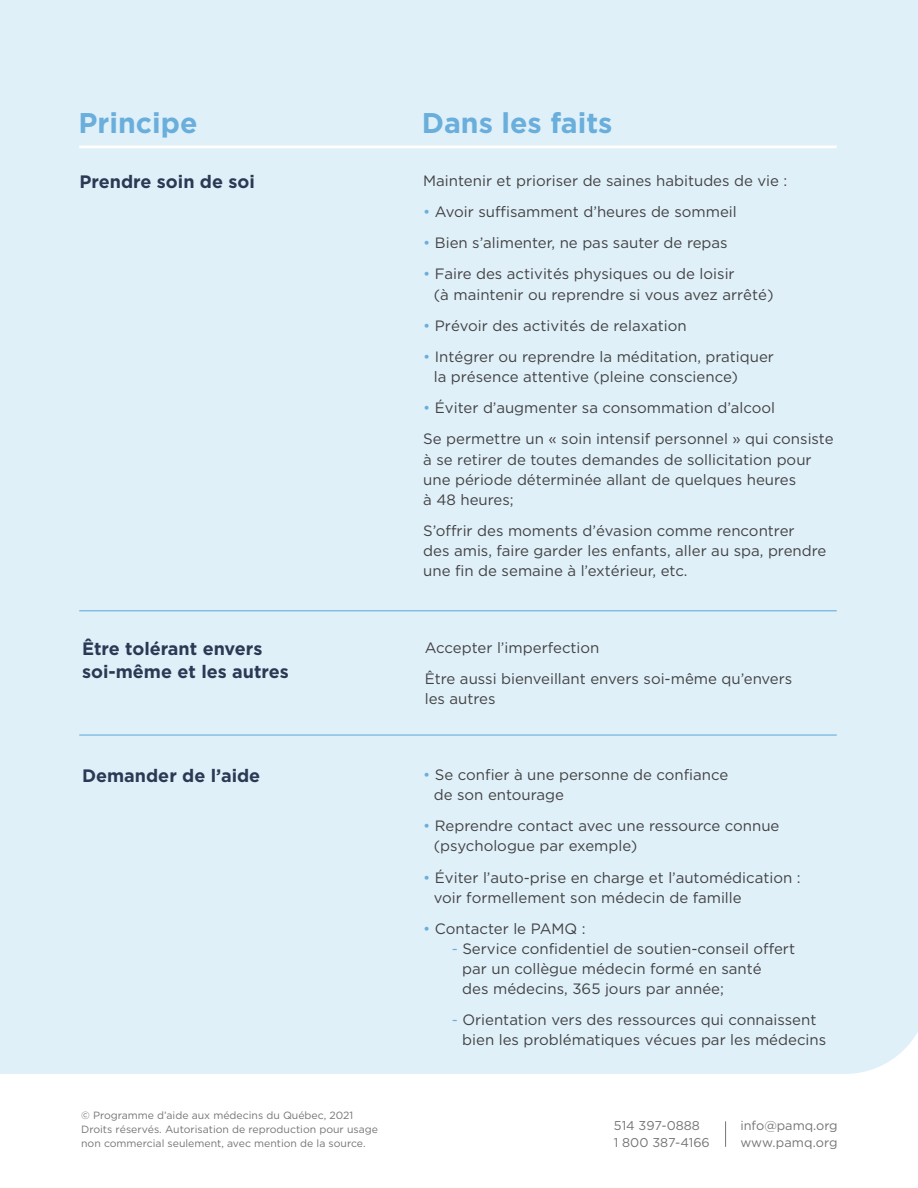
<style>
.page{position:relative;width:918px;height:1188px;background:#fff}
.page>*{position:absolute;margin:0;border:0;box-sizing:border-box;transform-origin:0 0}
.t1{font:700 28.5px "Gotham";color:#6aaedc}
.t2{font:700 18px/23.1px "Gotham";color:#2b3954}
.t3{font:15px/20.1px "Gotham";color:#424243}
.t4{font:12.75px/17.1px "Gotham";color:#757579}
.t5{font:10.5px/14.1px "Gotham";color:#757579}
.s1{color:#6aaedc}
</style>
<div class="page">
<div style="left:0;top:0;width:918px;height:1074px;background:#e0f0f9"></div>
<svg style="left:725px;top:1121px;width:1px;height:26px"></svg>
<hr style="left:79px;top:146px;width:758px;height:2px;background:#fff">
<hr style="left:79px;top:610px;width:758px;height:1px;background:#6aaedc">
<hr style="left:79px;top:734px;width:758px;height:2px;background:#6aaedc">
<h1 class="t1" style="left:79px;top:106px;width:120px">Principe</h1>
<h1 class="t1" style="left:422px;top:106px;width:192px">Dans les faits</h1>
<p class="t2" style="left:80px;top:170px;width:177px">Prendre soin de soi</p>
<p class="t3" style="left:423px;top:170px;width:366px">Maintenir et prioriser de saines habitudes de vie :</p>
<p class="t3" style="left:423px;top:201px;width:315px"><span class="s1">•</span> Avoir suffisamment d’heures de sommeil</p>
<p class="t3" style="left:423px;top:233px;width:306px"><span class="s1">•</span> Bien s’alimenter, ne pas sauter de repas</p>
<p class="t3" style="left:434px;top:264px;width:341px;text-indent:-10px"><span class="s1">•</span> Faire des activités physiques ou de loisir<br>(à maintenir ou reprendre si vous avez arrêté)</p>
<p class="t3" style="left:423px;top:315px;width:265px"><span class="s1">•</span> Prévoir des activités de relaxation</p>
<p class="t3" style="left:434px;top:346px;width:342px;text-indent:-10px"><span class="s1">•</span> Intégrer ou reprendre la méditation, pratiquer la présence attentive (pleine conscience)</p>
<p class="t3" style="left:423px;top:392px;width:412px;line-height:31.2px"><span class="s1">•</span> Éviter d’augmenter sa consommation d’alcool<br>Se permettre un « soin intensif personnel » qui consiste</p>
<p class="t3" style="left:423px;top:449px;width:390px">à se retirer de toutes demandes de sollicitation pour une période déterminée allant de quelques heures<br>à 48 heures;</p>
<p class="t3" style="left:423px;top:520px;width:405px">S’offrir des moments d’évasion comme rencontrer<br>des amis, faire garder les enfants, aller au spa, prendre une fin de semaine à l’extérieur, etc.</p>
<p class="t2" style="left:82px;top:637px;width:208px">Être tolérant envers soi-même et les autres</p>
<p class="t3" style="left:425px;top:632px;width:369px;line-height:31.2px">Accepter l’imperfection<br>Être aussi bienveillant envers soi-même qu’envers</p>
<p class="t3" style="left:425px;top:688px;width:72px">les autres</p>
<p class="t2" style="left:82px;top:764px;width:180px">Demander de l’aide</p>
<p class="t3" style="left:434px;top:764px;width:296px;text-indent:-10px"><span class="s1">•</span> Se confier à une personne de confiance de son entourage</p>
<p class="t3" style="left:434px;top:816px;width:347px;text-indent:-10px"><span class="s1">•</span> Reprendre contact avec une ressource connue (psychologue par exemple)</p>
<p class="t3" style="left:434px;top:867px;width:368px;text-indent:-10px"><span class="s1">•</span> Éviter l’auto-prise en charge et l’automédication : voir formellement son médecin de famille</p>
<p class="t3" style="left:423px;top:918px;width:164px"><span class="s1">•</span> Contacter le PAMQ :</p>
<p class="t3" style="left:462px;top:938px;width:334px;text-indent:-10px"><span class="s1">-</span> Service confidentiel de soutien-conseil offert par un collègue médecin formé en santé<br>des médecins, 365 jours par année;</p>
<p class="t3" style="left:462px;top:1010px;width:365px;text-indent:-10px"><span class="s1">-</span> Orientation vers des ressources qui connaissent bien les problématiques vécues par les médecins</p>
<p class="t5" style="left:81px;top:1108px;width:298px">© Programme d’aide aux médecins du Québec, 2021<br>Droits réservés. Autorisation de reproduction pour usage non commercial seulement, avec mention de la source.</p>
<p class="t4" style="left:614px;top:1117px;width:97px">514 397-0888<br>1 800 387-4166</p>
<p class="t4" style="left:740px;top:1117px;width:99px">info@pamq.org www.pamq.org</p>
</div>
